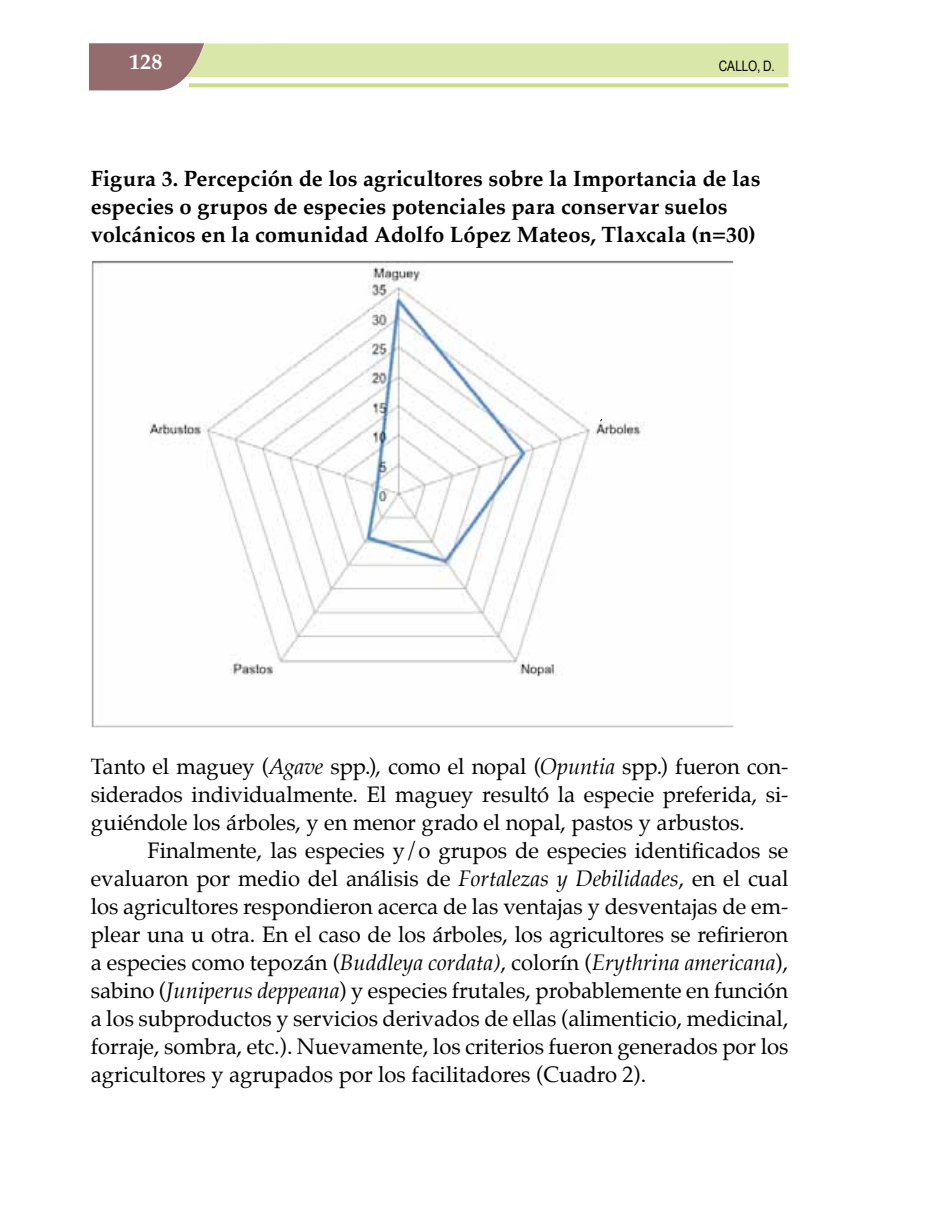
<style>
.page{position:relative;width:936px;height:1219px;background:#fff}
.page>*{position:absolute;margin:0;border:0;box-sizing:border-box;transform-origin:0 0}
.t1{font:22px/28px "Palatino";color:#000;text-align:justify}
.t2{font:700 22px/28px "Palatino";letter-spacing:.005em;color:#000}
.t3{font:700 22px "Palatino";color:#fff}
.t4{font:14.4px "Arial Narrow";color:#000}
.s1{font-style:italic}
</style>
<div class="page">
<svg style="left:89px;top:43px;width:699px;height:47px"></svg>
<svg style="left:189px;top:83px;width:599px;height:4px;background:#cee090"></svg>
<img style="left:92px;top:261px;width:641px;height:466px">
<svg style="left:599px;top:418px;width:4px;height:5px"></svg>
<p class="t3" style="left:129px;top:43px;width:34px">128</p>
<p class="t4" style="left:718px;top:56px;width:57px">CALLO, D.</p>
<p class="t2" style="left:91px;top:164px;width:671px">Figura 3. Percepción de los agricultores sobre la Importancia de las especies o grupos de especies potenciales para conservar suelos volcánicos en la comunidad Adolfo López Mateos, Tlaxcala (n=30)</p>
<p class="t1" style="left:91px;top:752px;width:699px">Tanto el maguey (<span class="s1">Agave</span> spp.), como el nopal (<span class="s1">Opuntia</span> spp.) fueron con&shy;siderados individualmente. El maguey resultó la especie preferida, si&shy;guiéndole los árboles, y en menor grado el nopal, pastos y arbustos.</p>
<p class="t1" style="left:91px;top:836px;width:699px;text-indent:57px">Finalmente, las especies y/o grupos de especies identificados se evaluaron por medio del análisis de <span class="s1">Fortalezas y Debilidades</span>, en el cual los agricultores respondieron acerca de las ventajas y desventajas de em&shy;plear una u otra. En el caso de los árboles, los agricultores se refirieron a especies como tepozán (<span class="s1">Buddleya cordata)</span>, colorín (<span class="s1">Erythrina americana</span>), sabino (<span class="s1">Juniperus deppeana</span>) y especies frutales, probablemente en función a los subproductos y servicios derivados de ellas (alimenticio, medicinal, forraje, sombra, etc.). Nuevamente, los criterios fueron generados por los agricultores y agrupados por los facilitadores (Cuadro 2).</p>
</div>
